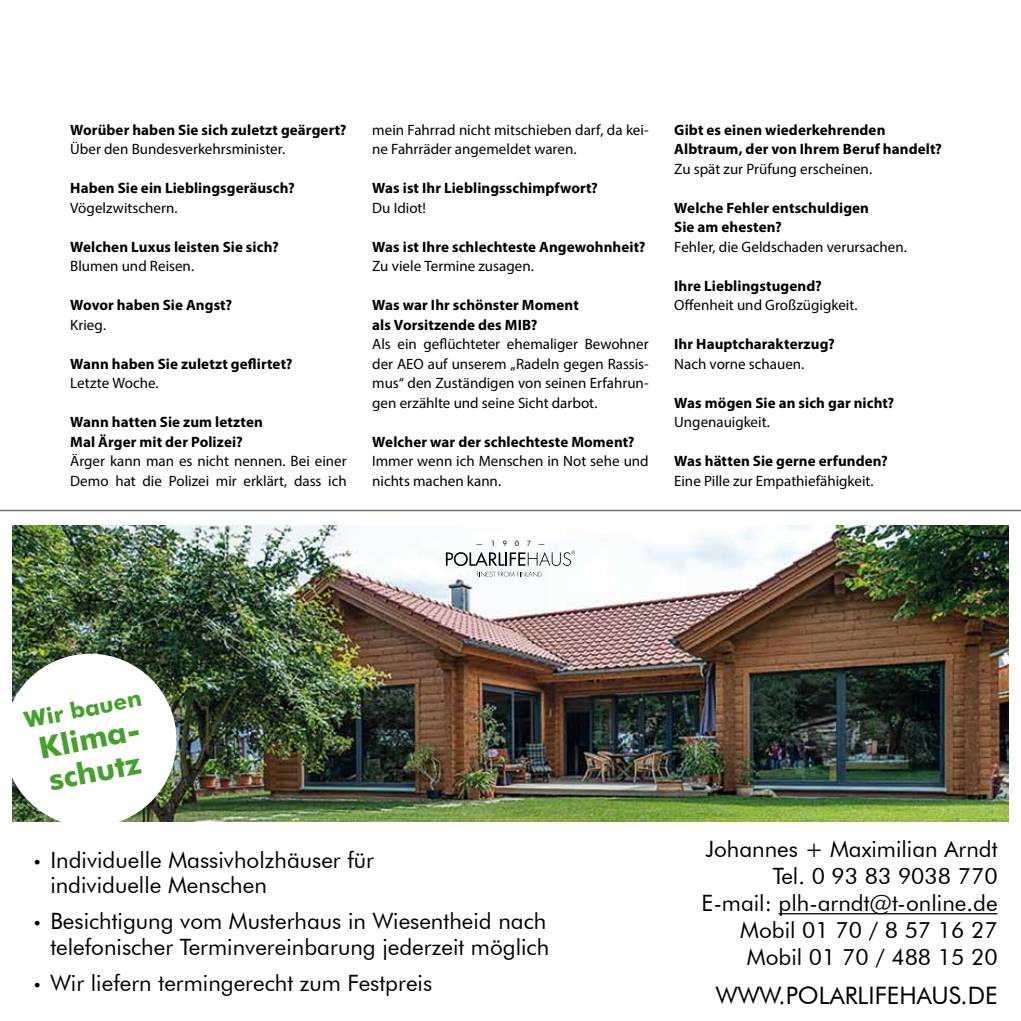
<style>
.page{position:relative;width:1021px;height:1021px;background:#fff}
.page>*{position:absolute;margin:0;border:0;box-sizing:border-box;transform-origin:0 0}
.t1{font:700 30px/33px "Futura BT";color:#44a12b}
.t2{font:24px "Futura BT";color:#000}
.t3{font:22.5px/27px "Futura BT";color:#000;text-align:right}
.t4{font:700 22.5px "Futura BT";color:#44a12b}
.t5{font:15px/19.5px "Myriad Pro";color:#000}
.t6{font:700 15px/19.5px "Myriad Pro";letter-spacing:.005em;color:#000}
.t7{font:7.5px "Futura BT";color:#000;scale:1.5 1}
.s1{font-family:"Myriad Pro"}
</style>
<div class="page">
<img style="left:13px;top:525px;width:995px;height:296px">
<hr style="left:778px;top:913px;width:219px;height:1px;background:#000">
<svg style="left:446px;top:550px;width:129px;height:26px"></svg>
<svg style="left:12px;top:646px;width:172px;height:176px"></svg>
<hr style="left:0;top:509px;width:1020px;height:2px;background:#707172">
<p class="t6" style="left:70px;top:119px;width:278px">Worüber haben Sie sich zuletzt geärgert?</p>
<p class="t5" style="left:70px;top:139px;width:216px">Über den Bundesverkehrsminister.</p>
<p class="t6" style="left:70px;top:178px;width:226px">Haben Sie ein Lieblingsgeräusch?</p>
<p class="t5" style="left:70px;top:198px;width:109px">Vögelzwitschern.</p>
<p class="t6" style="left:70px;top:236px;width:210px">Welchen Luxus leisten Sie sich?</p>
<p class="t5" style="left:70px;top:256px;width:125px">Blumen und Reisen.</p>
<p class="t6" style="left:70px;top:295px;width:163px">Wovor haben Sie Angst?</p>
<p class="t5" style="left:70px;top:315px;width:37px">Krieg.</p>
<p class="t6" style="left:70px;top:353px;width:224px">Wann haben Sie zuletzt geflirtet?</p>
<p class="t5" style="left:70px;top:373px;width:90px">Letzte Woche.</p>
<p class="t6" style="left:70px;top:412px;width:194px">Wann hatten Sie zum letzten<br>Mal Ärger mit der Polizei?</p>
<p class="t5" style="left:70px;top:451px;width:278px">Ärger kann man es nicht nennen. Bei einer<br>Demo hat die Polizei mir erklärt, dass ich</p>
<p class="t5" style="left:372px;top:120px;width:278px">mein Fahrrad nicht mitschieben darf, da kei&shy;ne Fahrräder angemeldet waren.</p>
<p class="t6" style="left:372px;top:178px;width:227px">Was ist Ihr Lieblingsschimpfwort?</p>
<p class="t5" style="left:372px;top:198px;width:55px">Du Idiot!</p>
<p class="t6" style="left:372px;top:236px;width:275px">Was ist Ihre schlechteste Angewohnheit?</p>
<p class="t5" style="left:372px;top:256px;width:163px">Zu viele Termine zusagen.</p>
<p class="t6" style="left:372px;top:295px;width:208px">Was war Ihr schönster Moment als Vorsitzende des MIB?</p>
<p class="t5" style="left:372px;top:334px;width:278px;text-align:justify">Als ein geflüchteter ehemaliger Bewohner der AEO auf unserem „Radeln gegen Rassis&shy;mus“ den Zuständigen von seinen Erfahrun&shy;gen erzählte und seine Sicht darbot.</p>
<p class="t6" style="left:372px;top:431px;width:264px">Welcher war der schlechteste Moment?</p>
<p class="t5" style="left:372px;top:451px;width:278px">Immer wenn ich Menschen in Not sehe und nichts machen kann.</p>
<p class="t7" style="left:476px;top:538px;width:47px">– 1 9 0 7 –</p>
<p class="t6" style="left:674px;top:119px;width:269px">Gibt es einen wiederkehrenden<br>Albtraum, der von Ihrem Beruf handelt?</p>
<p class="t5" style="left:674px;top:159px;width:199px">Zu spät zur Prüfung erscheinen.</p>
<p class="t6" style="left:674px;top:197px;width:196px">Welche Fehler entschuldigen<br>Sie am ehesten?</p>
<p class="t5" style="left:674px;top:237px;width:234px">Fehler, die Geldschaden verursachen.</p>
<p class="t6" style="left:674px;top:275px;width:149px">Ihre Lieblingstugend?</p>
<p class="t5" style="left:674px;top:295px;width:185px">Offenheit und Großzügigkeit.</p>
<p class="t6" style="left:674px;top:334px;width:162px">Ihr Hauptcharakterzug?</p>
<p class="t5" style="left:674px;top:354px;width:132px">Nach vorne schauen.</p>
<p class="t6" style="left:674px;top:392px;width:221px">Was mögen Sie an sich gar nicht?</p>
<p class="t5" style="left:674px;top:412px;width:97px">Ungenauigkeit.</p>
<p class="t6" style="left:674px;top:451px;width:215px">Was hätten Sie gerne erfunden?</p>
<p class="t5" style="left:674px;top:471px;width:201px">Eine Pille zur Empathiefähigkeit.</p>
<h3 class="t4" style="left:22px;top:707px;width:120px;rotate:-11deg">Wir bauen</h3>
<h1 class="t1" style="left:36px;top:732px;width:105px;rotate:-11deg">Klima&shy;schutz</h1>
<h3 class="t3" style="left:50px;top:847px;width:325px;line-height:25.5px;text-align:left;text-indent:-16px"><span class="s1">•</span> Individuelle Massivholzhäuser für individuelle Menschen</h3>
<h3 class="t3" style="left:34px;top:908px;width:516px;line-height:25.5px"><span class="s1">•</span> Besichtigung vom Musterhaus in Wiesentheid nach telefonischer Terminvereinbarung jederzeit möglich</h3>
<h3 class="t3" style="left:34px;top:969px;width:399px"><span class="s1">•</span> Wir liefern termingerecht zum Festpreis</h3>
<h3 class="t3" style="left:701px;top:835px;width:297px">Johannes + Maximilian Arndt<br>Tel. 0 93 83 9038 770<br>E-mail: plh-arndt@t-online.de<br>Mobil 01 70 / 8 57 16 27<br>Mobil 01 70 / 488 15 20</h3>
<h2 class="t2" style="left:715px;top:981px;width:283px">WWW.POLARLIFEHAUS.DE</h2>
</div>
